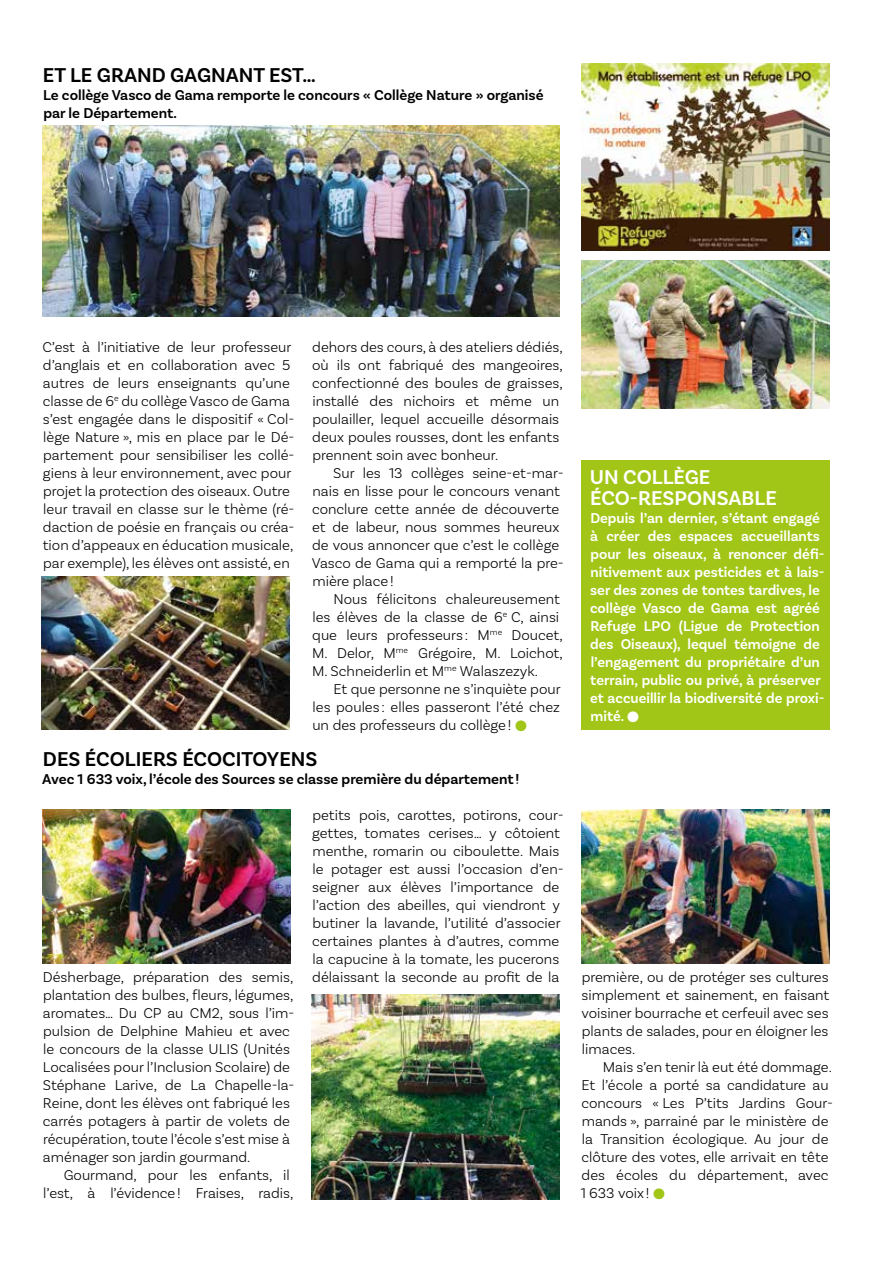
<style>
.page{position:relative;width:893px;height:1263px;background:#fff}
.page>*{position:absolute;margin:0;border:0;box-sizing:border-box;transform-origin:0 0}
.t1{font:600 21px "Basic Sans";color:#000}
.t2{font:600 21px/21px "Basic Sans";color:#fff}
.t3{font:300 15px/18px "Basic Sans";color:#000}
.t4{font:600 15px/18px "Basic Sans";color:#fff}
.t5{font:600 15px/18px "Basic Sans";color:#000}
.s1{color:#a2c617}
</style>
<div class="page">
<div style="left:581px;top:460px;width:248px;height:269px;background:#a2c617"></div>
<img style="left:41px;top:576px;width:248px;height:153px">
<img style="left:43px;top:126px;width:517px;height:191px">
<img style="left:43px;top:809px;width:248px;height:154px">
<img style="left:312px;top:994px;width:248px;height:205px">
<img style="left:581px;top:809px;width:248px;height:154px">
<img style="left:581px;top:261px;width:248px;height:148px">
<img style="left:581px;top:64px;width:248px;height:186px">
<h1 class="t1" style="left:43px;top:62px;width:274px">ET LE GRAND GAGNANT EST…</h1>
<p class="t5" style="left:43px;top:86px;width:502px">Le collège Vasco de Gama remporte le concours « Collège Nature » organisé par le Département.</p>
<p class="t3" style="left:42px;top:338px;width:254px">C’est à l’initiative de leur professeur d’anglais et en collaboration avec 5 autres de leurs enseignants qu’une classe de 6<sup>e</sup> du collège Vasco de Gama s’est engagée dans le dispositif « Col&shy;lège Nature », mis en place par le Dé&shy;partement pour sensibiliser les collé&shy;giens à leur environnement, avec pour projet la protection des oiseaux. Outre leur travail en classe sur le thème (ré&shy;daction de poésie en français ou créa&shy;tion d’appeaux en éducation musicale, par exemple), les élèves ont assisté, en</p>
<p class="t3" style="left:312px;top:338px;width:252px">dehors des cours, à des ateliers dédiés, où ils ont fabriqué des mangeoires, confectionné des boules de graisses, installé des nichoirs et même un poulailler, lequel accueille désormais deux poules rousses, dont les enfants prennent soin avec bonheur.</p>
<p class="t3" style="left:312px;top:464px;width:253px;text-indent:21px">Sur les 13 collèges seine-et-mar&shy;nais en lisse pour le concours venant conclure cette année de découverte et de labeur, nous sommes heureux de vous annoncer que c’est le collège<br>Vasco de Gama qui a remporté la pre&shy;mière place!</p>
<p class="t3" style="left:312px;top:590px;width:252px;text-indent:21px">Nous félicitons chaleureusement les élèves de la classe de 6<sup>e</sup> C, ainsi que leurs professeurs : M<sup>me</sup> Doucet, M. Delor, M<sup>me</sup> Grégoire, M. Loichot, M. Schneiderlin et M<sup>me</sup> Walaszezyk.</p>
<p class="t3" style="left:312px;top:680px;width:250px;text-align:justify;text-indent:21px">Et que personne ne s’inquiète pour les poules : elles passeront l’été chez un des professeurs du collège! <span class="s1">●</span></p>
<h1 class="t1" style="left:43px;top:746px;width:276px">DES ÉCOLIERS ÉCOCITOYENS</h1>
<p class="t5" style="left:42px;top:770px;width:479px">Avec 1 633 voix, l’école des Sources se classe première du département !</p>
<p class="t3" style="left:43px;top:968px;width:253px">Désherbage, préparation des semis, plantation des bulbes, fleurs, légumes, aromates… Du CP au CM2, sous l’im&shy;pulsion de Delphine Mahieu et avec le concours de la classe ULIS (Unités Localisées pour l’Inclusion Scolaire) de Stéphane Larive, de La Chapelle-la-Reine, dont les élèves ont fabriqué les carrés potagers à partir de volets de récupération, toute l’école s’est mise à aménager son jardin gourmand.</p>
<p class="t3" style="left:43px;top:1166px;width:252px;text-align:right">Gourmand, pour les enfants, il l’est, à l’évidence! Fraises, radis,</p>
<p class="t3" style="left:312px;top:806px;width:253px">petits pois, carottes, potirons, cour&shy;gettes, tomates cerises… y côtoient menthe, romarin ou ciboulette. Mais le potager est aussi l’occasion d’en&shy;seigner aux élèves l’importance de l’action des abeilles, qui viendront y butiner la lavande, l’utilité d’associer certaines plantes à d’autres, comme la capucine à la tomate, les pucerons délaissant la seconde au profit de la</p>
<h1 class="t2" style="left:590px;top:466px;width:189px">UN COLLÈGE<br>ÉCO-RESPONSABLE</h1>
<p class="t4" style="left:590px;top:509px;width:236px">Depuis l’an dernier, s’étant engagé à créer des espaces accueillants pour les oiseaux, à renoncer défi&shy;nitivement aux pesticides et à lais&shy;ser des zones de tontes tardives, le collège Vasco de Gama est agréé<br>Refuge LPO (Ligue de Protection des Oiseaux), lequel témoigne de l’engagement du propriétaire d’un terrain, public ou privé, à préserver et accueillir la biodiversité de proxi&shy;mité. ●</p>
<p class="t3" style="left:581px;top:968px;width:249px;text-align:justify">première, ou de protéger ses cultures simplement et sainement, en faisant voisiner bourrache et cerfeuil avec ses plants de salades, pour en éloigner les limaces.</p>
<p class="t3" style="left:581px;top:1058px;width:254px;text-indent:22px">Mais s’en tenir là eut été dommage.<br>Et l’école a porté sa candidature au concours « Les P’tits Jardins Gour&shy;mands », parrainé par le ministère de la Transition écologique. Au jour de clôture des votes, elle arrivait en tête des écoles du département, avec<br>1 633 voix ! <span class="s1">●</span></p>
</div>
